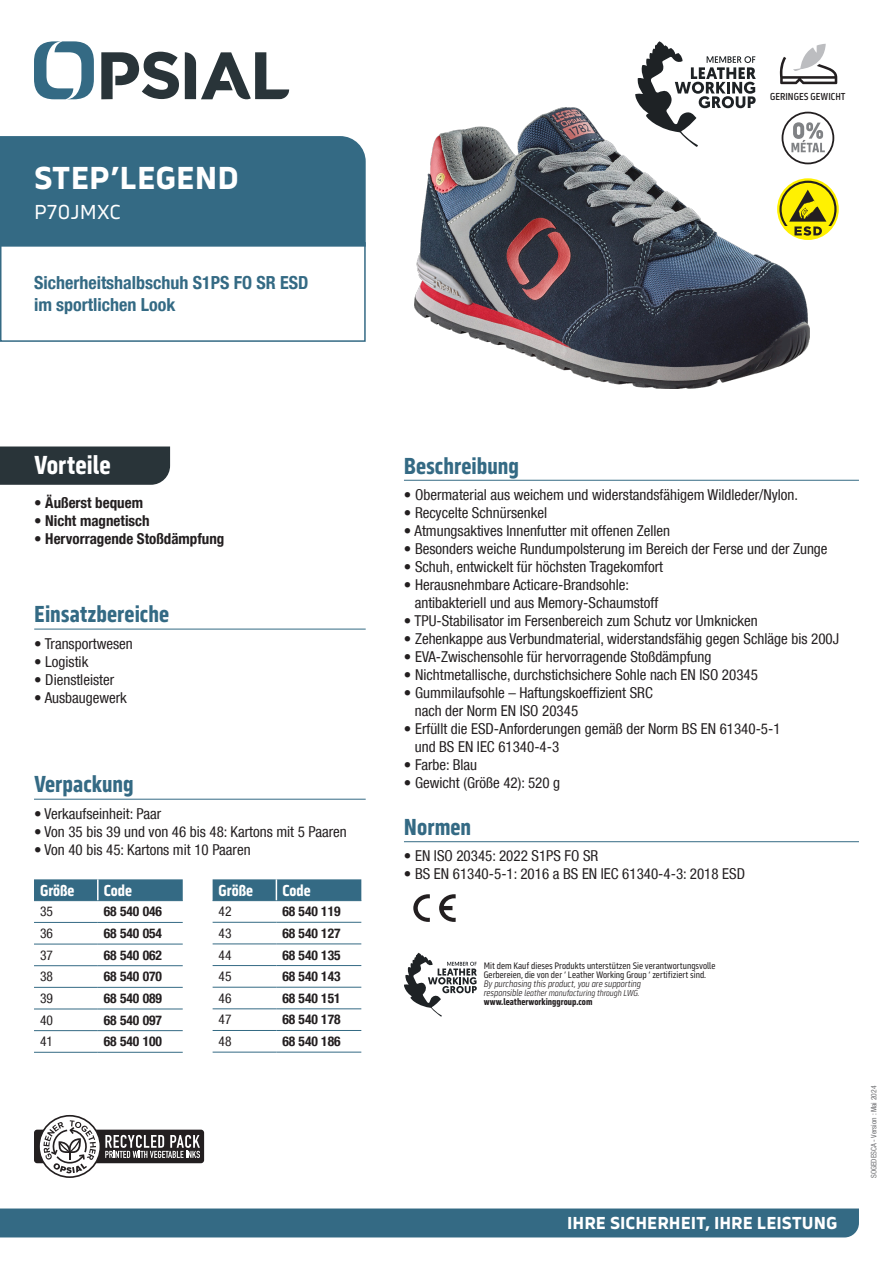
<style>
.page{position:relative;width:893px;height:1263px;background:#fff}
.page>*{position:absolute;margin:0;border:0;box-sizing:border-box;transform-origin:0 0}
.t1{font:700 33px "Serca";color:#fff}
.t2{font:700 27px "Serca Condensed";color:#fff}
.t3{font:700 24px "Serca Condensed";color:#346a84}
.t4{font:21px "Serca";letter-spacing:-.005em;color:#fff}
.t5{font:700 condensed 18px/21.6px "Helvetica Neue LT Com";color:#346a84}
.t6{font:700 18px "Serca";color:#fff}
.t7{font:700 16.5px "Serca Condensed";color:#fff}
.t8{font:condensed 15px/18px "Helvetica Neue LT Com";color:#231f20}
.t9{font:700 condensed 15px "Helvetica Neue LT Com";color:#231f20}
.t10{font:700 condensed 13.5px "Helvetica Neue LT Com";color:#231f20}
.t11{font:condensed 13.5px "Helvetica Neue LT Com";color:#231f20}
.t12{font:500 10.5px "Serca Condensed";color:#231f20}
.t13{font:9.75px/9px "Serca Condensed";color:#231f20}
.t14{font:italic 300 9.75px "Serca Condensed";color:#231f20}
.t15{font:700 9.75px "Serca Condensed";color:#231f20}
.t16{font:italic 300 9px "Serca Condensed";color:#231f20}
.t17{font:condensed 7.5px "Helvetica Neue LT Com";color:#6c6d70}
.s1{font-size:9.75px}
</style>
<div class="page">
<div style="left:0;top:1208px;width:859px;height:29px;background:#346a84"></div>
<svg style="left:34px;top:41px;width:60px;height:58px"></svg>
<svg style="left:185px;top:52px;width:104px;height:48px"></svg>
<svg style="left:101px;top:52px;width:78px;height:47px"></svg>
<hr style="left:34px;top:799px;width:332px;height:1px;background:#346a84">
<div style="left:34px;top:879px;width:149px;height:21px;background:#346a84"></div>
<hr style="left:34px;top:900px;width:64px;height:1px;background:#346a84">
<hr style="left:98px;top:900px;width:85px;height:1px;background:#346a84">
<hr style="left:34px;top:922px;width:64px;height:1px;background:#346a84">
<hr style="left:98px;top:922px;width:85px;height:1px;background:#346a84">
<hr style="left:34px;top:944px;width:64px;height:1px;background:#346a84">
<hr style="left:98px;top:944px;width:85px;height:1px;background:#346a84">
<hr style="left:34px;top:965px;width:64px;height:1px;background:#346a84">
<hr style="left:98px;top:965px;width:85px;height:1px;background:#346a84">
<hr style="left:34px;top:987px;width:64px;height:1px;background:#346a84">
<hr style="left:98px;top:987px;width:85px;height:1px;background:#346a84">
<hr style="left:34px;top:1008px;width:64px;height:1px;background:#346a84">
<hr style="left:98px;top:1008px;width:85px;height:1px;background:#346a84">
<hr style="left:34px;top:1030px;width:64px;height:1px;background:#346a84">
<hr style="left:98px;top:1030px;width:85px;height:1px;background:#346a84">
<hr style="left:34px;top:1052px;width:64px;height:1px;background:#346a84">
<hr style="left:98px;top:1052px;width:85px;height:1px;background:#346a84">
<hr style="left:97px;top:879px;width:2px;height:21px;background:#fff">
<hr style="left:213px;top:922px;width:63px;height:1px;background:#346a84">
<hr style="left:276px;top:922px;width:85px;height:1px;background:#346a84">
<hr style="left:213px;top:943px;width:63px;height:1px;background:#346a84">
<hr style="left:276px;top:943px;width:85px;height:1px;background:#346a84">
<hr style="left:213px;top:965px;width:63px;height:1px;background:#346a84">
<hr style="left:276px;top:965px;width:85px;height:1px;background:#346a84">
<hr style="left:213px;top:987px;width:63px;height:1px;background:#346a84">
<hr style="left:276px;top:987px;width:85px;height:1px;background:#346a84">
<hr style="left:213px;top:1008px;width:63px;height:1px;background:#346a84">
<hr style="left:276px;top:1008px;width:85px;height:1px;background:#346a84">
<hr style="left:213px;top:1030px;width:63px;height:1px;background:#346a84">
<hr style="left:276px;top:1030px;width:85px;height:1px;background:#346a84">
<hr style="left:213px;top:1052px;width:63px;height:1px;background:#346a84">
<hr style="left:276px;top:1052px;width:85px;height:1px;background:#346a84">
<svg style="left:213px;top:879px;width:148px;height:22px;background:#396e87"></svg>
<hr style="left:404px;top:480px;width:455px;height:1px;background:#346a84">
<hr style="left:404px;top:841px;width:455px;height:1px;background:#346a84">
<hr style="left:34px;top:629px;width:332px;height:1px;background:#346a84">
<div style="left:0;top:446px;width:170px;height:39px;background:#293439"></div>
<div style="left:0;top:242px;width:366px;height:100px;border:2px solid #346a84"></div>
<div style="left:0;top:136px;width:366px;height:111px;background:#346a84"></div>
<div style="left:782px;top:112px;width:52px;height:52px;border:2px solid #231f20;border-radius:50%"></div>
<svg style="left:809px;top:122px;width:16px;height:30px"></svg>
<svg style="left:780px;top:44px;width:57px;height:40px"></svg>
<svg style="left:777px;top:178px;width:62px;height:62px"></svg>
<svg style="left:809px;top:181px;width:27px;height:55px"></svg>
<svg style="left:413px;top:894px;width:17px;height:28px"></svg>
<svg style="left:439px;top:894px;width:17px;height:28px"></svg>
<img style="left:414px;top:107px;width:395px;height:281px">
<svg style="left:635px;top:41px;width:121px;height:106px"></svg>
<svg style="left:404px;top:953px;width:73px;height:63px"></svg>
<div style="left:34px;top:1130px;width:170px;height:33px;background:#231f20;border-radius:3px"></div>
<svg style="left:38px;top:1115px;width:162px;height:63px"></svg>
<h1 class="t1" style="left:34px;top:158px;width:206px">STEP’LEGEND</h1>
<h3 class="t4" style="left:34px;top:200px;width:88px">P70JMXC</h3>
<p class="t5" style="left:34px;top:272px;width:276px">Sicherheitshalbschuh S1PS FO SR ESD im sportlichen Look</p>
<h2 class="t2" style="left:34px;top:449px;width:78px">Vorteile</h2>
<p class="t9" style="left:34px;top:494px;width:110px">• Äußerst bequem</p>
<p class="t9" style="left:34px;top:512px;width:117px">• Nicht magnetisch</p>
<p class="t9" style="left:34px;top:530px;width:192px">• Hervorragende Stoßdämpfung</p>
<h3 class="t3" style="left:34px;top:600px;width:136px">Einsatzbereiche</h3>
<p class="t8" style="left:34px;top:634px;width:100px">• Transportwesen</p>
<p class="t8" style="left:34px;top:652px;width:56px">• Logistik</p>
<p class="t8" style="left:34px;top:670px;width:81px">• Dienstleister</p>
<p class="t8" style="left:34px;top:688px;width:94px">• Ausbaugewerk</p>
<h3 class="t3" style="left:34px;top:770px;width:101px">Verpackung</h3>
<p class="t8" style="left:34px;top:804px;width:129px">• Verkaufseinheit: Paar</p>
<p class="t8" style="left:34px;top:822px;width:314px">• Von 35 bis 39 und von 46 bis 48: Kartons mit 5 Paaren</p>
<p class="t8" style="left:34px;top:840px;width:218px">• Von 40 bis 45: Kartons mit 10 Paaren</p>
<p class="t7" style="left:40px;top:881px;width:36px">Größe</p>
<p class="t7" style="left:104px;top:881px;width:30px">Code</p>
<p class="t11" style="left:40px;top:904px;width:14px">35</p>
<p class="t10" style="left:104px;top:903px;width:60px">68 540 046</p>
<p class="t11" style="left:40px;top:925px;width:14px">36</p>
<p class="t10" style="left:104px;top:925px;width:60px">68 540 054</p>
<p class="t11" style="left:40px;top:947px;width:14px">37</p>
<p class="t10" style="left:104px;top:947px;width:60px">68 540 062</p>
<p class="t11" style="left:40px;top:968px;width:14px">38</p>
<p class="t10" style="left:104px;top:968px;width:60px">68 540 070</p>
<p class="t11" style="left:40px;top:990px;width:14px">39</p>
<p class="t10" style="left:104px;top:990px;width:60px">68 540 089</p>
<p class="t11" style="left:40px;top:1012px;width:14px">40</p>
<p class="t10" style="left:104px;top:1012px;width:60px">68 540 097</p>
<p class="t11" style="left:40px;top:1033px;width:14px">41</p>
<p class="t10" style="left:104px;top:1033px;width:60px">68 540 100</p>
<p class="t7" style="left:219px;top:881px;width:36px">Größe</p>
<p class="t7" style="left:282px;top:881px;width:30px">Code</p>
<p class="t11" style="left:219px;top:903px;width:14px">42</p>
<p class="t10" style="left:282px;top:903px;width:60px">68 540 119</p>
<p class="t11" style="left:219px;top:925px;width:14px">43</p>
<p class="t10" style="left:282px;top:925px;width:60px">68 540 127</p>
<p class="t11" style="left:219px;top:947px;width:14px">44</p>
<p class="t10" style="left:282px;top:947px;width:60px">68 540 135</p>
<p class="t11" style="left:219px;top:968px;width:14px">45</p>
<p class="t10" style="left:282px;top:968px;width:60px">68 540 143</p>
<p class="t11" style="left:219px;top:990px;width:14px">46</p>
<p class="t10" style="left:282px;top:990px;width:60px">68 540 151</p>
<p class="t11" style="left:219px;top:1012px;width:14px">47</p>
<p class="t10" style="left:282px;top:1011px;width:60px">68 540 178</p>
<p class="t11" style="left:219px;top:1033px;width:14px">48</p>
<p class="t10" style="left:282px;top:1033px;width:60px">68 540 186</p>
<p class="t12" style="left:770px;top:90px;width:77px">GERINGES GEWICHT</p>
<h3 class="t3" style="left:404px;top:452px;width:117px">Beschreibung</h3>
<p class="t8" style="left:404px;top:485px;width:396px">• Obermaterial aus weichem und widerstandsfähigem Wildleder/Nylon.</p>
<p class="t8" style="left:404px;top:503px;width:145px">• Recycelte Schnürsenkel</p>
<p class="t8" style="left:404px;top:521px;width:268px">• Atmungsaktives Innenfutter mit offenen Zellen</p>
<p class="t8" style="left:404px;top:539px;width:425px">• Besonders weiche Rundumpolsterung im Bereich der Ferse und der Zunge</p>
<p class="t8" style="left:404px;top:557px;width:261px">• Schuh, entwickelt für höchsten Tragekomfort</p>
<p class="t8" style="left:415px;top:575px;width:245px;text-indent:-11px">• Herausnehmbare Acticare-Brandsohle: antibakteriell und aus Memory-Schaumstoff</p>
<p class="t8" style="left:404px;top:611px;width:355px">• TPU-Stabilisator im Fersenbereich zum Schutz vor Umknicken</p>
<p class="t8" style="left:404px;top:629px;width:437px">• Zehenkappe aus Verbundmaterial, widerstandsfähig gegen Schläge bis 200J</p>
<p class="t8" style="left:404px;top:647px;width:309px">• EVA-Zwischensohle für hervorragende Stoßdämpfung</p>
<p class="t8" style="left:404px;top:665px;width:355px">• Nichtmetallische, durchstichsichere Sohle nach EN ISO 20345</p>
<p class="t8" style="left:415px;top:683px;width:239px;text-indent:-11px">• Gummilaufsohle – Haftungskoeffizient SRC nach der Norm EN ISO 20345</p>
<p class="t8" style="left:415px;top:719px;width:367px;text-indent:-11px">• Erfüllt die ESD-Anforderungen gemäß der Norm BS EN 61340-5-1 und BS EN IEC 61340-4-3</p>
<p class="t8" style="left:404px;top:755px;width:75px">• Farbe: Blau</p>
<p class="t8" style="left:404px;top:773px;width:158px">• Gewicht (Größe 42): 520 g</p>
<h3 class="t3" style="left:404px;top:813px;width:69px">Normen</h3>
<p class="t8" style="left:404px;top:847px;width:196px">• EN ISO 20345: 2022 S1PS FO SR</p>
<p class="t8" style="left:404px;top:865px;width:343px">• BS EN 61340-5-1: 2016 a BS EN IEC 61340-4-3: 2018 ESD</p>
<p class="t13" style="left:484px;top:961px;width:233px">Mit dem Kauf dieses Produkts unterstützen Sie verantwortungsvolle<br>Gerbereien, die von der ‘ Leather Working Group ‘ zertifiziert sind.</p>
<p class="t14" style="left:484px;top:979px;width:159px">By purchasing this product, you are supporting</p>
<p class="t16" style="left:484px;top:988px;width:157px"><span class="s1">responsible</span> leather manufacturing through LWG.</p>
<p class="t15" style="left:484px;top:996px;width:110px">www.leatherworkinggroup.com</p>
<p class="t6" style="left:567px;top:1212px;width:272px">IHRE SICHERHEIT, IHRE LEISTUNG</p>
<p class="t17" style="left:869px;top:1178px;width:94px;rotate:-90deg">SOGEDESCA - Version : Mai 2024</p>
</div>
